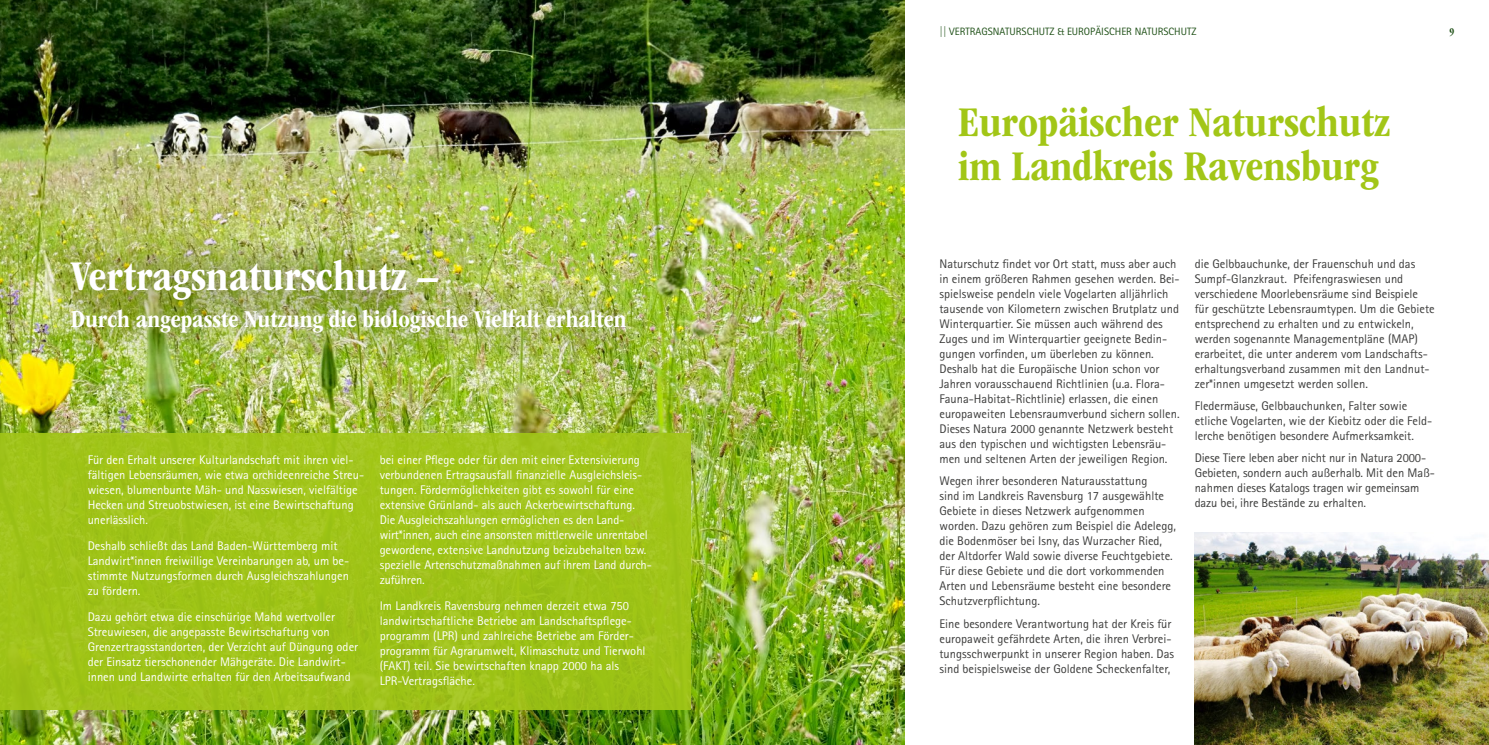
<style>
.page{position:relative;width:1489px;height:745px;background:#fff}
.page>*{position:absolute;margin:0;border:0;box-sizing:border-box;transform-origin:0 0}
.t1{font:700 condensed 43.75px/43.8px "ITC Garamond Std";color:#a2c617}
.t2{font:700 condensed 43.75px "ITC Garamond Std";color:#fff}
.t3{font:700 condensed 25px "ITC Garamond Std";color:#fff}
.t4{font:12.5px/15px "Rotis Sans Serif Std";color:#3c3c3b}
.t5{font:12.5px/15px "Rotis Sans Serif Std";color:#fff}
.t6{font:10.62px "Rotis Sans Serif Std";color:#205118}
.t7{font:700 condensed 10.62px "ITC Garamond Std";color:#205118}
</style>
<div class="page">
<img style="left:0;top:0;width:904px;height:744px">
<div style="left:0;top:432px;width:691px;height:277px;background:#a2c617"></div>
<div style="left:35px;top:224px;width:627px;height:145px;background:#000;opacity:.75"></div>
<img style="left:1194px;top:532px;width:294px;height:212px">
<h1 class="t2" style="left:71px;top:252px;width:369px">Vertragsnaturschutz –</h1>
<h2 class="t3" style="left:71px;top:305px;width:557px">Durch angepasste Nutzung die biologische Vielfalt erhalten</h2>
<p class="t5" style="left:88px;top:451px;width:278px">Für den Erhalt unserer Kulturlandschaft mit ihren viel&shy;fältigen Lebensräumen, wie etwa orchideenreiche Streu&shy;wiesen, blumenbunte Mäh- und Nasswiesen, vielfältige Hecken und Streuobstwiesen, ist eine Bewirtschaftung unerlässlich.</p>
<p class="t5" style="left:88px;top:538px;width:263px">Deshalb schließt das Land Baden-Württemberg mit Landwirt*innen freiwillige Vereinbarungen ab, um be&shy;stimmte Nutzungsformen durch Ausgleichszahlungen zu fördern.</p>
<p class="t5" style="left:88px;top:609px;width:272px">Dazu gehört etwa die einschürige Mahd wertvoller Streuwiesen, die angepasste Bewirtschaftung von Grenzertragsstandorten, der Verzicht auf Düngung oder der Einsatz tierschonender Mähgeräte. Die Landwirt&shy;innen und Landwirte erhalten für den Arbeitsaufwand</p>
<p class="t5" style="left:380px;top:451px;width:273px">bei einer Pflege oder für den mit einer Extensivierung verbundenen Ertragsausfall finanzielle Ausgleichsleis&shy;tungen. Fördermöglichkeiten gibt es sowohl für eine extensive Grünland- als auch Ackerbewirtschaftung.<br>Die Ausgleichszahlungen ermöglichen es den Land&shy;wirt*innen, auch eine ansonsten mittlerweile unrentabel gewordene, extensive Landnutzung beizubehalten bzw. spezielle Artenschutzmaßnahmen auf ihrem Land durch&shy;zuführen.</p>
<p class="t5" style="left:380px;top:598px;width:267px">Im Landkreis Ravensburg nehmen derzeit etwa 750 landwirtschaftliche Betriebe am Landschaftspflege&shy;programm (LPR) und zahlreiche Betriebe am Förder&shy;programm für Agrarumwelt, Klimaschutz und Tierwohl (FAKT) teil. Sie bewirtschaften knapp 2000 ha als LPR-Vertragsfläche.</p>
<p class="t6" style="left:939px;top:25px;width:258px">|| VERTRAGSNATURSCHUTZ &amp; EUROPÄISCHER NATURSCHUTZ</p>
<p class="t7" style="left:1449px;top:26px;width:6px">9</p>
<h1 class="t1" style="left:958px;top:101px;width:433px">Europäischer Naturschutz im Landkreis Ravensburg</h1>
<p class="t4" style="left:939px;top:256px;width:242px">Naturschutz findet vor Ort statt, muss aber auch in einem größeren Rahmen gesehen werden. Bei&shy;spielsweise pendeln viele Vogelarten alljährlich tausende von Kilometern zwischen Brutplatz und Winterquartier. Sie müssen auch während des Zuges und im Winterquartier geeignete Bedin&shy;gungen vorfinden, um überleben zu können.<br>Deshalb hat die Europäische Union schon vor Jahren vorausschauend Richtlinien (u.a. Flora-Fauna-Habitat-Richtlinie) erlassen, die einen europaweiten Lebensraumverbund sichern sollen.<br>Dieses Natura 2000 genannte Netzwerk besteht aus den typischen und wichtigsten Lebensräu&shy;men und seltenen Arten der jeweiligen Region.</p>
<p class="t4" style="left:939px;top:473px;width:238px">Wegen ihrer besonderen Naturausstattung<br>sind im Landkreis Ravensburg 17 ausgewählte Gebiete in dieses Netzwerk aufgenommen worden. Dazu gehören zum Beispiel die Adelegg, die Bodenmöser bei Isny, das Wurzacher Ried, der Altdorfer Wald sowie diverse Feuchtgebiete.<br>Für diese Gebiete und die dort vorkommenden Arten und Lebensräume besteht eine besondere Schutzverpflichtung.</p>
<p class="t4" style="left:939px;top:615px;width:236px">Eine besondere Verantwortung hat der Kreis für europaweit gefährdete Arten, die ihren Verbrei&shy;tungsschwerpunkt in unserer Region haben. Das sind beispielsweise der Goldene Scheckenfalter,</p>
<p class="t4" style="left:1194px;top:256px;width:241px">die Gelbbauchunke, der Frauenschuh und das Sumpf-Glanzkraut. Pfeifengraswiesen und verschiedene Moorlebensräume sind Beispiele für geschützte Lebensraumtypen. Um die Gebiete entsprechend zu erhalten und zu entwickeln, werden sogenannte Managementpläne (MAP) erarbeitet, die unter anderem vom Landschafts&shy;erhaltungsverband zusammen mit den Landnut&shy;zer*innen umgesetzt werden sollen.</p>
<p class="t4" style="left:1194px;top:398px;width:239px">Fledermäuse, Gelbbauchunken, Falter sowie etliche Vogelarten, wie der Kiebitz oder die Feld&shy;lerche benötigen besondere Aufmerksamkeit.</p>
<p class="t4" style="left:1194px;top:450px;width:242px">Diese Tiere leben aber nicht nur in Natura 2000- Gebieten, sondern auch außerhalb. Mit den Maß&shy;nahmen dieses Katalogs tragen wir gemeinsam dazu bei, ihre Bestände zu erhalten.</p>
</div>
